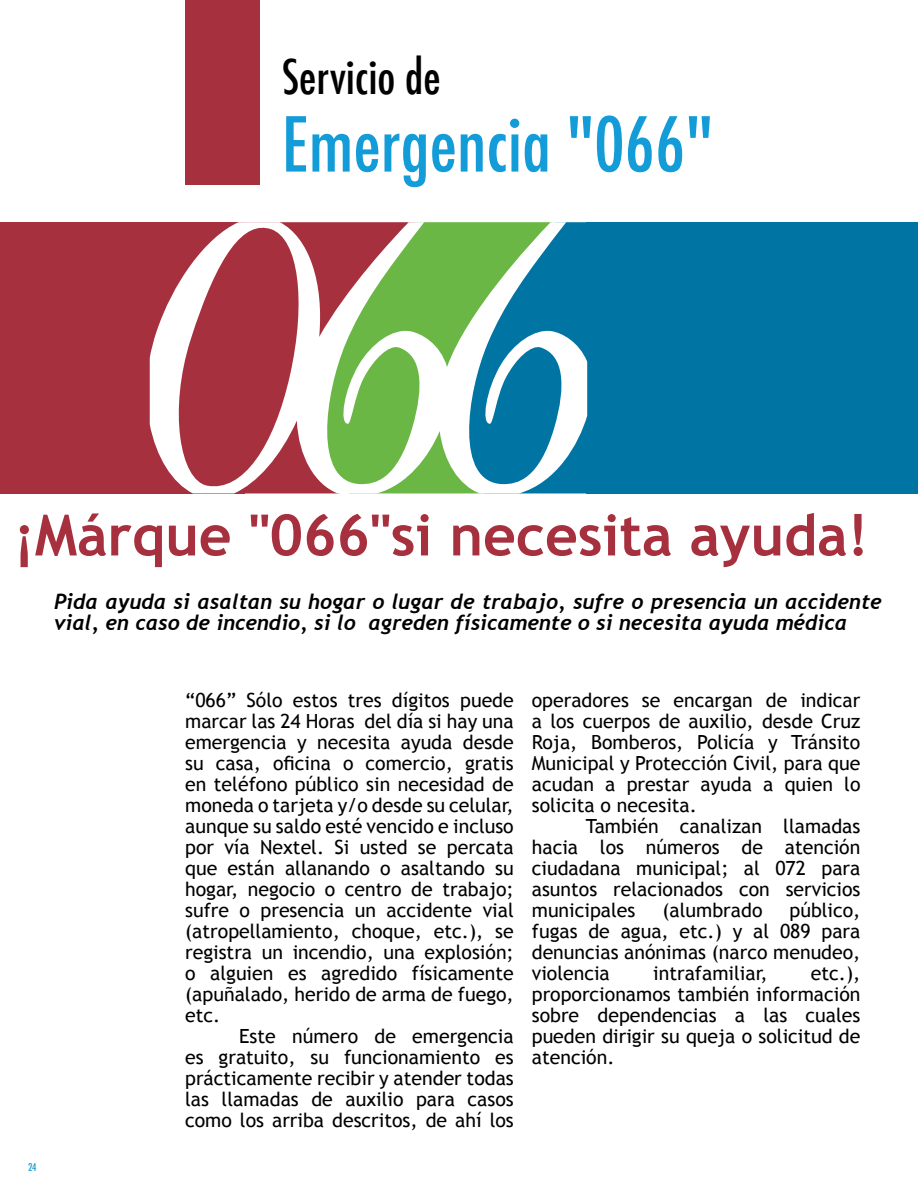
<style>
.page{position:relative;width:918px;height:1188px;background:#fff}
.page>*{position:absolute;margin:0;border:0;box-sizing:border-box;transform-origin:0 0}
.t1{font:500 condensed 73.5px "Futura";color:#139cd8}
.t2{font:700 57px "Trebuchet MS";color:#a6303e}
.t3{font:500 condensed 46.5px "Futura";color:#000101}
.t4{font:italic 700 21px/21px "Trebuchet";color:#000}
.t5{font:19.5px/21px "Trebuchet MS";color:#000;text-align:justify}
.t6{font:500 condensed 10.5px "Futura";color:#139cd8}
</style>
<div class="page">
<div style="left:0;top:222px;width:245px;height:271px;background:#a6303e"></div>
<div style="left:586px;top:222px;width:332px;height:271px;background:#0075a4"></div>
<svg style="left:150px;top:222px;width:437px;height:271px"></svg>
<div style="left:185px;top:0;width:75px;height:184px;background:#a6303e"></div>
<h3 class="t3" style="left:282px;top:47px;width:160px">Servicio de</h3>
<h1 class="t1" style="left:282px;top:97px;width:433px">Emergencia "066"</h1>
<h2 class="t2" style="left:14px;top:500px;width:856px">¡Márque "066"si necesita ayuda!</h2>
<p class="t4" style="left:54px;top:592px;width:829px">Pida ayuda si asaltan su hogar o lugar de trabajo, sufre o presencia un accidente vial, en caso de incendio, si lo agreden físicamente o si necesita ayuda médica</p>
<p class="t6" style="left:28px;top:1160px;width:10px">24</p>
<p class="t5" style="left:185px;top:690px;width:330px">“066” Sólo estos tres dígitos puede marcar las 24 Horas del día si hay una emergencia y necesita ayuda desde su casa, oficina o comercio, gratis en teléfono público sin necesidad de moneda o tarjeta y/o desde su celular, aunque su saldo esté vencido e incluso por vía Nextel. Si usted se percata que están allanando o asaltando su hogar, negocio o centro de trabajo; sufre o presencia un accidente vial (atropellamiento, choque, etc.), se registra un incendio, una explosión; o alguien es agredido físicamente (apuñalado, herido de arma de fuego, etc.</p>
<p class="t5" style="left:185px;top:1026px;width:330px;text-indent:54px">Este número de emergencia es gratuito, su funcionamiento es prácticamente recibir y atender todas las llamadas de auxilio para casos como los arriba descritos, de ahí los</p>
<p class="t5" style="left:532px;top:690px;width:330px">operadores se encargan de indicar a los cuerpos de auxilio, desde Cruz Roja, Bomberos, Policía y Tránsito Municipal y Protección Civil, para que acudan a prestar ayuda a quien lo solicita o necesita.</p>
<p class="t5" style="left:532px;top:816px;width:330px;text-indent:54px">También canalizan llamadas hacia los números de atención ciudadana municipal; al 072 para asuntos relacionados con servicios municipales</p>
<p class="t5" style="left:532px;top:900px;width:330px;text-indent:258px">público, fugas de agua, etc.) y al 089 para denuncias anónimas (narco menudeo, violencia</p>
<p class="t5" style="left:662px;top:900px;width:101px">(alumbrado</p>
<p class="t5" style="left:653px;top:963px;width:116px">intrafamiliar,</p>
<p class="t5" style="left:532px;top:963px;width:330px;text-indent:279px">etc.), proporcionamos también información sobre dependencias a las cuales pueden dirigir su queja o solicitud de atención.</p>
</div>
